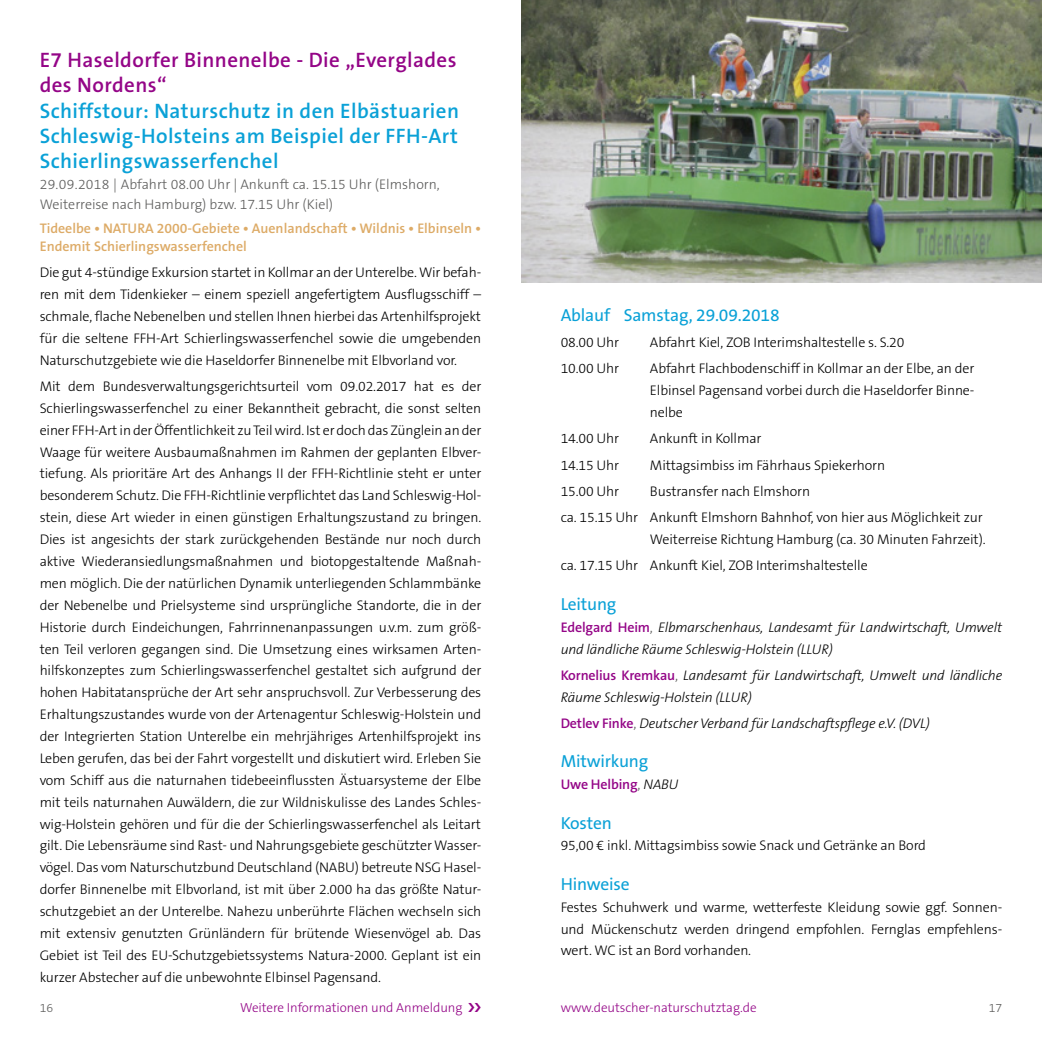
<style>
.page{position:relative;width:1042px;height:1042px;background:#fff}
.page>*{position:absolute;margin:0;border:0;box-sizing:border-box;transform-origin:0 0}
.Exkusionshead{font:600 21px/25.2px "The Sans B6";letter-spacing:.02em;color:#0aa1d7}
.Absatz_Überschrift{font:17.5px "The Sans B5 Plain";letter-spacing:-.01em;color:#0aa1d7}
.Fliesstext{font:17.5px "The Sans B5 Plain";letter-spacing:-.01em;color:#0aa1d7}
.Fliesstext-2{font:300 14px/21.9px "The Sans B3";letter-spacing:-.01em;color:#000;text-align:justify}
.Ablaufliste{font:300 14px/21.9px "The Sans B3";letter-spacing:-.01em;color:#000;text-align:justify}
.Fliesstext-3{font:italic 300 14px/21.9px "The Sans B3";letter-spacing:-.01em;color:#000}
.Exkusionshead-2{font:300 14px/20.7px "The Sans B3";color:#5d5d5c}
.Einführungstext{font:600 14px/17.5px "The Sans B6";color:#ddab67}
.Fliesstext-4{font:600 14px "The Sans B6";letter-spacing:-.01em;color:#940587}
.t1{font:300 13.12px "The Sans B3";letter-spacing:-.005em;color:#940587}
.t2{font:300 12.25px "The Sans B3";color:#5d5d5c}
.s1{color:#940587}
.s2{font-family:"The Sans B8";font-weight:800;font-size:21px}
.s3{font-family:"The Sans B6";font-weight:600;font-style:normal;color:#940587}
.s4{font-style:normal;font-size:14.88px;color:#5d5d5c}
.s5{font-family:"The Sans B3";font-weight:300;font-size:14.88px;color:#5d5d5c}
.s6{font-family:"The Sans B3";font-weight:300;font-style:italic;color:#000}
</style>
<div class="page">
<img style="left:521px;top:0;width:521px;height:282px">
<p class="Exkusionshead" style="left:40px;top:48px;width:421px"><span class="s1">E7 Haseldorfer Binnenelbe - Die „Everglades des Nordens“<br></span>Schiffstour: Naturschutz in den Elbästuarien Schleswig-Holsteins am Beispiel der FFH-Art Schierlingswasserfenchel</p>
<p class="Exkusionshead-2" style="left:40px;top:174px;width:402px">29.09.2018 | Abfahrt 08.00 Uhr | Ankunft ca. 15.15 Uhr (Elmshorn,<br>Weiterreise nach Hamburg) bzw. 17.15 Uhr (Kiel)</p>
<p class="Einführungstext" style="left:40px;top:220px;width:443px">Tideelbe <span class="s2">∙</span> NATURA 2000-Gebiete <span class="s2">∙</span> Auenlandschaft <span class="s2">∙</span> Wildnis <span class="s2">∙</span> Elbinseln <span class="s2">∙<br></span>Endemit Schierlingswasserfenchel</p>
<p class="Fliesstext-2" style="left:40px;top:262px;width:443px">Die gut 4-stündige Exkursion startet in Kollmar an der Unterelbe. Wir befah&shy;ren mit dem Tidenkieker – einem speziell angefertigtem Ausflugsschiff – schmale, flache Nebenelben und stellen Ihnen hierbei das Artenhilfsprojekt für die seltene FFH-Art Schierlingswasserfenchel sowie die umgebenden Naturschutzgebiete wie die Haseldorfer Binnenelbe mit Elbvorland vor.</p>
<p class="Fliesstext-2" style="left:40px;top:376px;width:443px">Mit dem Bundesverwaltungsgerichtsurteil vom 09.02.2017 hat es der Schierlingswasserfenchel zu einer Bekanntheit gebracht, die sonst selten einer FFH-Art in der Öffentlichkeit zu Teil wird. Ist er doch das Zünglein an der Waage für weitere Ausbaumaßnahmen im Rahmen der geplanten Elbver&shy;tiefung. Als prioritäre Art des Anhangs II der FFH-Richtlinie steht er unter besonderem Schutz. Die FFH-Richtlinie verpflichtet das Land Schleswig-Hol&shy;stein, diese Art wieder in einen günstigen Erhaltungszustand zu bringen.<br>Dies ist angesichts der stark zurückgehenden Bestände nur noch durch aktive Wiederansiedlungsmaßnahmen und biotopgestaltende Maßnah&shy;men möglich. Die der natürlichen Dynamik unterliegenden Schlammbänke der Nebenelbe und Prielsysteme sind ursprüngliche Standorte, die in der Historie durch Eindeichungen, Fahrrinnenanpassungen u.v.m. zum größ&shy;ten Teil verloren gegangen sind. Die Umsetzung eines wirksamen Arten&shy;hilfskonzeptes zum Schierlingswasserfenchel gestaltet sich aufgrund der hohen Habitatansprüche der Art sehr anspruchsvoll. Zur Verbesserung des Erhaltungszustandes wurde von der Artenagentur Schleswig-Holstein und der Integrierten Station Unterelbe ein mehrjähriges Artenhilfsprojekt ins Leben gerufen, das bei der Fahrt vorgestellt und diskutiert wird. Erleben Sie vom Schiff aus die naturnahen tidebeeinflussten Ästuarsysteme der Elbe mit teils naturnahen Auwäldern, die zur Wildniskulisse des Landes Schles&shy;wig-Holstein gehören und für die der Schierlingswasserfenchel als Leitart gilt. Die Lebensräume sind Rast- und Nahrungsgebiete geschützter Wasser&shy;vögel. Das vom Naturschutzbund Deutschland (NABU) betreute NSG Hasel&shy;dorfer Binnenelbe mit Elbvorland, ist mit über 2.000 ha das größte Natur&shy;schutzgebiet an der Unterelbe. Nahezu unberührte Flächen wechseln sich mit extensiv genutzten Grünländern für brütende Wiesenvögel ab. Das Gebiet ist Teil des EU-Schutzgebietssystems Natura-2000. Geplant ist ein kurzer Abstecher auf die unbewohnte Elbinsel Pagensand.</p>
<p class="Fliesstext" style="left:561px;top:306px;width:220px">Ablauf Samstag, 29.09.2018</p>
<p class="Ablaufliste" style="left:561px;top:332px;width:60px">08.00 Uhr</p>
<p class="Ablaufliste" style="left:650px;top:332px;width:256px">Abfahrt Kiel, ZOB Interimshaltestelle s. S.20</p>
<p class="Ablaufliste" style="left:561px;top:358px;width:60px">10.00 Uhr</p>
<p class="Ablaufliste" style="left:650px;top:358px;width:326px">Abfahrt Flachbodenschiff in Kollmar an der Elbe, an der Elbinsel Pagensand vorbei durch die Haseldorfer Binne&shy;nelbe</p>
<p class="Ablaufliste" style="left:561px;top:428px;width:60px">14.00 Uhr</p>
<p class="Ablaufliste" style="left:650px;top:428px;width:113px">Ankunft in Kollmar</p>
<p class="Ablaufliste" style="left:561px;top:455px;width:60px">14.15 Uhr</p>
<p class="Ablaufliste" style="left:650px;top:455px;width:237px">Mittagsimbiss im Fährhaus Spiekerhorn</p>
<p class="Ablaufliste" style="left:561px;top:481px;width:60px">15.00 Uhr</p>
<p class="Ablaufliste" style="left:650px;top:481px;width:162px">Bustransfer nach Elmshorn</p>
<p class="Ablaufliste" style="left:561px;top:507px;width:426px;text-align:right">ca. 15.15 Uhr Ankunft Elmshorn Bahnhof, von hier aus Möglichkeit zur<br>Weiterreise Richtung Hamburg (ca. 30 Minuten Fahrzeit).</p>
<p class="Ablaufliste" style="left:561px;top:555px;width:309px">ca. 17.15 Uhr Ankunft Kiel, ZOB Interimshaltestelle</p>
<p class="Absatz_Überschrift" style="left:561px;top:595px;width:57px">Leitung</p>
<p class="Fliesstext-3" style="left:561px;top:616px;width:443px"><span class="s3">Edelgard Heim</span><span class="s4">,</span> Elbmarschenhaus, Landesamt für Landwirtschaft, Umwelt und ländliche Räume Schleswig-Holstein (LLUR)</p>
<p class="Fliesstext-3" style="left:561px;top:665px;width:443px"><span class="s3">Kornelius Kremkau</span><span class="s4">,</span> Landesamt für Landwirtschaft, Umwelt und ländliche<br>Räume Schleswig-Holstein (LLUR)</p>
<p class="Fliesstext-3" style="left:561px;top:713px;width:371px"><span class="s3">Detlev Finke</span><span class="s4">,</span> Deutscher Verband für Landschaftspflege e.V. (DVL)</p>
<p class="Absatz_Überschrift" style="left:561px;top:752px;width:89px">Mitwirkung</p>
<p class="Fliesstext-4" style="left:561px;top:777px;width:119px">Uwe Helbing<span class="s5">,</span> <span class="s6">NABU</span></p>
<p class="Absatz_Überschrift" style="left:561px;top:813px;width:53px">Kosten</p>
<p class="Ablaufliste" style="left:561px;top:835px;width:367px">95,00 € inkl. Mittagsimbiss sowie Snack und Getränke an Bord</p>
<p class="Absatz_Überschrift" style="left:561px;top:875px;width:71px">Hinweise</p>
<p class="Fliesstext-2" style="left:561px;top:896px;width:443px">Festes Schuhwerk und warme, wetterfeste Kleidung sowie ggf. Sonnen&shy;und Mückenschutz werden dringend empfohlen. Fernglas empfehlens&shy;wert. WC ist an Bord vorhanden.</p>
<p class="t2" style="left:40px;top:1002px;width:15px">16</p>
<p class="t1" style="left:240px;top:1001px;width:224px">Weitere Informationen und Anmeldung</p>
<p class="t1" style="left:561px;top:1001px;width:198px">www.deutscher-naturschutztag.de</p>
<p class="t2" style="left:989px;top:1002px;width:15px">17</p>
</div>
